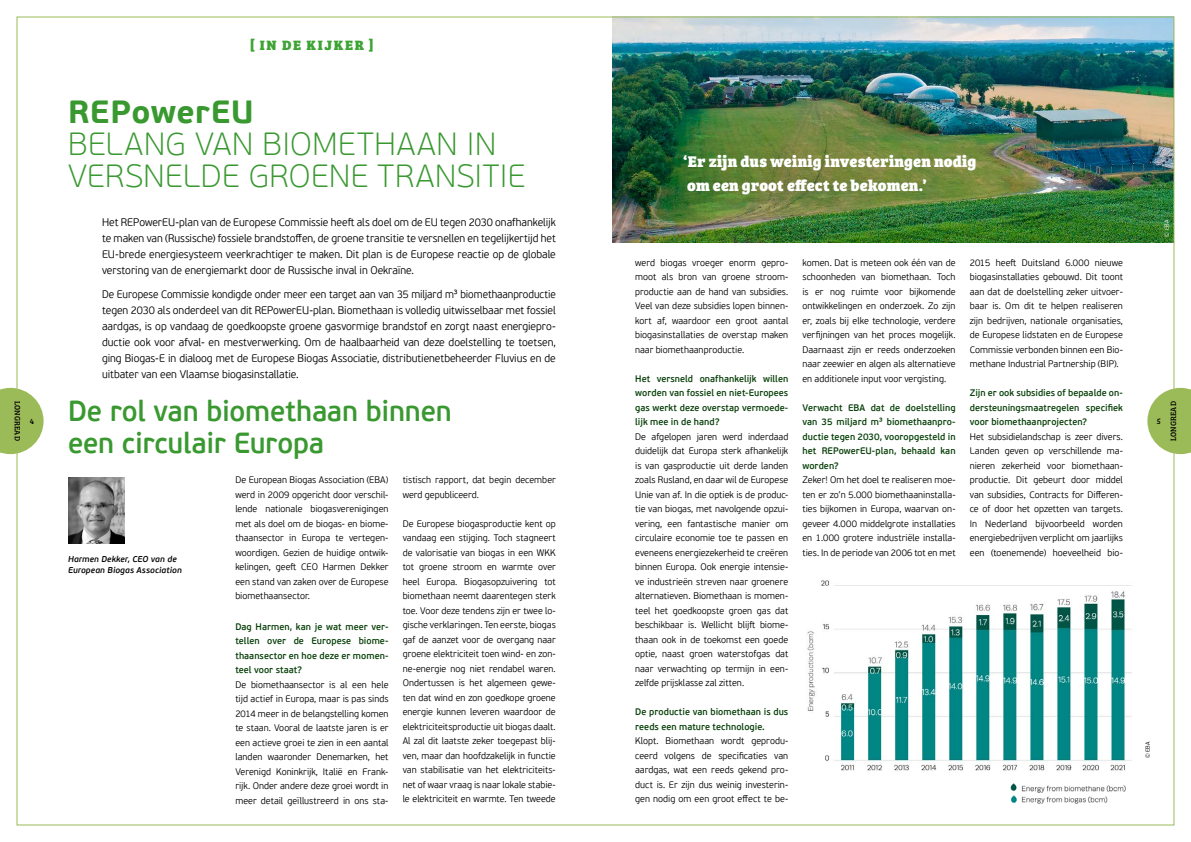
<style>
.page{position:relative;width:1191px;height:842px;background:#fff}
.page>*{position:absolute;margin:0;border:0;box-sizing:border-box;transform-origin:0 0}
.t1{font:100 32px/32px "PF Beau Sans Pro";letter-spacing:.015em;color:#399930}
.t2{font:700 32px "PF Beau Sans Pro";letter-spacing:.015em;color:#399930}
.t3{font:600 29px/32px "PF Beau Sans Pro";letter-spacing:-.01em;color:#399930;scale:.95 1}
.t4{font:16px/24px "Bree Serif Eb";letter-spacing:.01em;color:#fff}
.t5{font:14px "Bree Serif Eb";letter-spacing:.12em;color:#3da434}
.t6{font:300 11px/16px "PF Beau Sans Pro";letter-spacing:-.005em;color:#000;text-align:justify;scale:.92 1}
.t7{font:300 11px/16px "PF Beau Sans Pro";letter-spacing:-.005em;color:#000;text-align:justify;scale:.95 1}
.t8{font:300 9.5px/14.5px "PF Beau Sans Pro";color:#000;text-align:justify;scale:.95 1}
.t9{font:600 9.5px/14.5px "PF Beau Sans Pro";letter-spacing:.005em;color:#0b420c;text-align:justify;scale:.95 1}
.t10{font:italic 600 8.5px/11px "PF Beau Sans Pro";letter-spacing:.01em;color:#000}
.t11{font:8px "Bree Serif";letter-spacing:.005em;color:#000;scale:.95 1}
.t12{font:8px "Bree Serif";letter-spacing:.005em;color:#000}
.t13{font:300 6px "PF Beau Sans Pro";color:#fff;scale:.95 1}
.t14{font:300 6px "PF Beau Sans Pro";color:#000;scale:.95 1}
</style>
<div class="page">
<img style="left:612px;top:19px;width:560px;height:223px">
<svg style="left:1147px;top:388px;width:44px;height:66px"></svg>
<svg style="left:0;top:388px;width:44px;height:66px"></svg>
<img style="left:68px;top:478px;width:56px;height:65px">
<img style="left:807px;top:580px;width:325px;height:191px">
<img style="left:1010px;top:783px;width:116px;height:21px">
<h3 class="t5" style="left:250px;top:34px;width:125px">[ IN DE KIJKER ]</h3>
<p class="t11" style="left:24px;top:401px;width:43px;rotate:90deg">LONGREAD</p>
<h1 class="t2" style="left:68px;top:92px;width:187px">REPowerEU</h1>
<h1 class="t1" style="left:68px;top:128px;width:459px">BELANG VAN BIOMETHAAN IN<br>VERSNELDE GROENE TRANSITIE</h1>
<p class="t7" style="left:102px;top:214px;width:479px">Het REPowerEU-plan van de Europese Commissie heeft als doel om de EU tegen 2030 onafhankelijk te maken van (Russische) fossiele brandstoffen, de groene transitie te versnellen en tegelijkertijd het EU-brede energiesysteem veerkrachtiger te maken. Dit plan is de Europese reactie op de globale verstoring van de energiemarkt door de Russische inval in Oekraïne.</p>
<p class="t6" style="left:102px;top:286px;width:495px">De Europese Commissie kondigde onder meer een target aan van 35 miljard m³ biomethaanproductie tegen 2030 als onderdeel van dit REPowerEU-plan. Biomethaan is volledig uitwisselbaar met fossiel aardgas, is op vandaag de goedkoopste groene gasvormige brandstof en zorgt naast energiepro&shy;ductie ook voor afval- en mestverwerking. Om de haalbaarheid van deze doelstelling te toetsen, ging Biogas-E in dialoog met de Europese Biogas Associatie, distributienetbeheerder Fluvius en de uitbater van een Vlaamse biogasinstallatie.</p>
<h2 class="t3" style="left:68px;top:395px;width:406px">De rol van biomethaan binnen een circulair Europa</h2>
<p class="t8" style="left:235px;top:473px;width:163px">De European Biogas Association (EBA) werd in 2009 opgericht door verschil&shy;lende nationale biogasverenigingen met als doel om de biogas- en biome&shy;thaansector in Europa te vertegen&shy;woordigen. Gezien de huidige ontwik&shy;kelingen, geeft CEO Harmen Dekker een stand van zaken over de Europese biomethaansector.</p>
<p class="t9" style="left:235px;top:619px;width:163px">Dag Harmen, kan je wat meer ver&shy;tellen over de Europese biome&shy;thaansector en hoe deze er momen&shy;teel voor staat?</p>
<p class="t8" style="left:235px;top:677px;width:163px">De biomethaansector is al een hele tijd actief in Europa, maar is pas sinds 2014 meer in de belangstelling komen te staan. Vooral de laatste jaren is er een actieve groei te zien in een aantal landen waaronder Denemarken, het Verenigd Koninkrijk, Italië en Frank&shy;rijk. Onder andere deze groei wordt in meer detail geïllustreerd in ons sta-</p>
<h3 class="t4" style="left:683px;top:149px;width:295px">‘Er zijn dus weinig investeringen nodig om een groot effect te bekomen.’</h3>
<p class="t13" style="left:1163px;top:237px;width:19px;rotate:-90deg">© EBA</p>
<p class="t8" style="left:802px;top:255px;width:163px">komen. Dat is meteen ook één van de schoonheden van biomethaan. Toch is er nog ruimte voor bijkomende ontwikkelingen en onderzoek. Zo zijn er, zoals bij elke technologie, verdere verfijningen van het proces mogelijk.<br>Daarnaast zijn er reeds onderzoeken naar zeewier en algen als alternatieve en additionele input voor vergisting.</p>
<p class="t9" style="left:802px;top:400px;width:163px">Verwacht EBA dat de doelstelling van 35 miljard m³ biomethaanpro&shy;ductie tegen 2030, vooropgesteld in het REPowerEU-plan, behaald kan worden?</p>
<p class="t8" style="left:802px;top:473px;width:163px">Zeker! Om het doel te realiseren moe&shy;ten er zo’n 5.000 biomethaaninstalla&shy;ties bijkomen in Europa, waarvan on&shy;geveer 4.000 middelgrote installaties en 1.000 grotere industriële installa&shy;ties. In de periode van 2006 tot en met</p>
<p class="t8" style="left:969px;top:255px;width:163px">2015 heeft Duitsland 6.000 nieuwe biogasinstallaties gebouwd. Dit toont aan dat de doelstelling zeker uitvoer&shy;baar is. Om dit te helpen realiseren zijn bedrijven, nationale organisaties, de Europese lidstaten en de Europese Commissie verbonden binnen een Bio&shy;methane Industrial Partnership (BIP).</p>
<p class="t9" style="left:969px;top:386px;width:163px">Zijn er ook subsidies of bepaalde on&shy;dersteuningsmaatregelen specifiek voor biomethaanprojecten?</p>
<p class="t8" style="left:969px;top:429px;width:163px">Het subsidielandschap is zeer divers.<br>Landen geven op verschillende ma&shy;nieren zekerheid voor biomethaan&shy;productie. Dit gebeurt door middel van subsidies, Contracts for Differen&shy;ce of door het opzetten van targets.<br>In Nederland bijvoorbeeld worden energiebedrijven verplicht om jaarlijks een (toenemende) hoeveelheid bio-</p>
<p class="t8" style="left:635px;top:255px;width:163px">werd biogas vroeger enorm gepro&shy;moot als bron van groene stroom&shy;productie aan de hand van subsidies.<br>Veel van deze subsidies lopen binnen&shy;kort af, waardoor een groot aantal biogasinstallaties de overstap maken naar biomethaanproductie.</p>
<p class="t9" style="left:635px;top:371px;width:163px">Het versneld onafhankelijk willen worden van fossiel en niet-Europees gas werkt deze overstap vermoede&shy;lijk mee in de hand?</p>
<p class="t8" style="left:635px;top:429px;width:163px">De afgelopen jaren werd inderdaad duidelijk dat Europa sterk afhankelijk is van gasproductie uit derde landen zoals Rusland, en daar wil de Europese Unie van af. In die optiek is de produc&shy;tie van biogas, met navolgende opzui&shy;vering, een fantastische manier om circulaire economie toe te passen en eveneens energiezekerheid te creëren binnen Europa. Ook energie intensie&shy;ve industrieën streven naar groenere alternatieven. Biomethaan is momen&shy;teel het goedkoopste groen gas dat beschikbaar is. Wellicht blijft biome&shy;thaan ook in de toekomst een goede optie, naast groen waterstofgas dat naar verwachting op termijn in een&shy;zelfde prijsklasse zal zitten.</p>
<p class="t9" style="left:635px;top:705px;width:163px">De productie van biomethaan is dus reeds een mature technologie.</p>
<p class="t8" style="left:635px;top:734px;width:163px">Klopt. Biomethaan wordt geprodu&shy;ceerd volgens de specificaties van aardgas, wat een reeds gekend pro&shy;duct is. Er zijn dus weinig investerin&shy;gen nodig om een groot effect te be-</p>
<p class="t11" style="left:1167px;top:441px;width:43px;rotate:-90deg">LONGREAD</p>
<p class="t12" style="left:30px;top:415px;width:6px">4</p>
<p class="t12" style="left:1157px;top:415px;width:5px">5</p>
<p class="t8" style="left:403px;top:473px;width:163px">tistisch rapport, dat begin december werd gepubliceerd.</p>
<p class="t8" style="left:403px;top:516px;width:163px">De Europese biogasproductie kent op vandaag een stijging. Toch stagneert de valorisatie van biogas in een WKK tot groene stroom en warmte over heel Europa. Biogasopzuivering tot biomethaan neemt daarentegen sterk toe. Voor deze tendens zijn er twee lo&shy;gische verklaringen. Ten eerste, biogas gaf de aanzet voor de overgang naar groene elektriciteit toen wind- en zon&shy;ne-energie nog niet rendabel waren.<br>Ondertussen is het algemeen gewe&shy;ten dat wind en zon goedkope groene energie kunnen leveren waardoor de elektriciteitsproductie uit biogas daalt.<br>Al zal dit laatste zeker toegepast blij&shy;ven, maar dan hoofdzakelijk in functie van stabilisatie van het elektriciteits&shy;net of waar vraag is naar lokale stabie&shy;le elektriciteit en warmte. Ten tweede</p>
<p class="t10" style="left:68px;top:553px;width:115px">Harmen Dekker, CEO van de<br>European Biogas Association</p>
<p class="t14" style="left:1144px;top:758px;width:19px;rotate:-90deg">© EBA</p>
</div>
